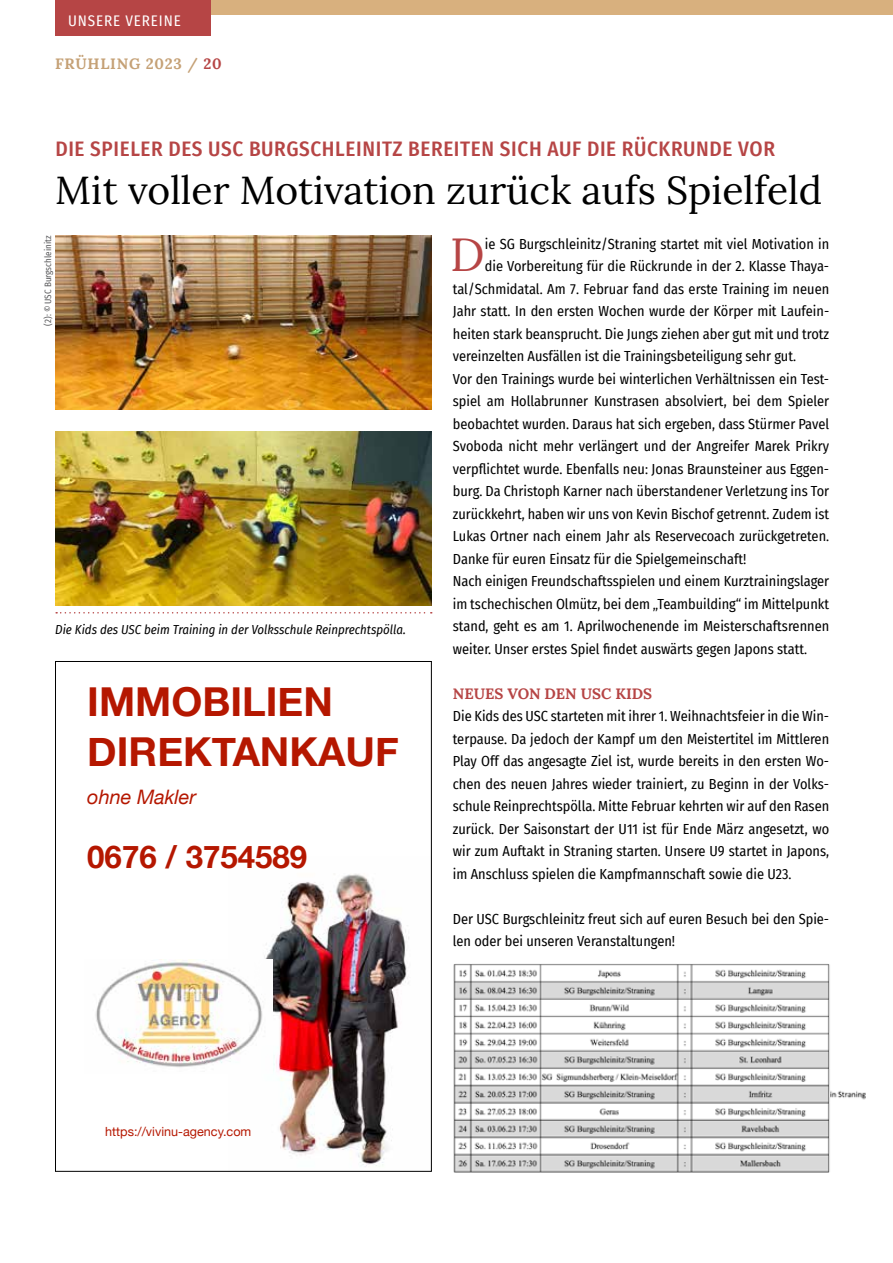
<style>
.page{position:relative;width:893px;height:1263px;background:#fff}
.page>*{position:absolute;margin:0;border:0;box-sizing:border-box;transform-origin:0 0}
.t1{font:46.35px "Lora";color:#b64545}
.t2{font:700 39.9px/49.2px "Helvetica Neue";color:#b51700}
.t3{font:39px "Lora";color:#000}
.t4{font:700 31.2px "Helvetica Neue";color:#b51700}
.t5{font:500 21px "Fira Sans Condensed";letter-spacing:.03em;color:#b64545}
.t6{font:italic 19.95px "Helvetica Neue";color:#b51700}
.t7{font:700 15px "Lora";color:#b64545}
.t8{font:700 15px "Lora";letter-spacing:.05em;color:#c5a176}
.t9{font:15px "Fira Sans Condensed";letter-spacing:.06em;color:#fff}
.t10{font:14.25px/22.5px "Fira Sans Condensed";color:#000;text-align:justify}
.t11{font:italic 12.75px "Fira Sans Condensed";color:#000}
.t12{font:12.6px "Helvetica Neue";color:#b51700}
.t13{font:9px "Fira Sans Condensed";color:#58585a}
.s1{color:#b64545}
</style>
<div class="page">
<hr style="left:892px;top:0;width:1px;height:1263px;background:#f3e7d8">
<img style="left:264px;top:873px;width:145px;height:294px">
<img style="left:95px;top:960px;width:178px;height:113px">
<svg style="left:56px;top:612px;width:376px;height:1px"></svg>
<img style="left:55px;top:236px;width:377px;height:174px">
<img style="left:55px;top:431px;width:377px;height:174px">
<img style="left:453px;top:964px;width:413px;height:209px">
<div style="left:55px;top:0;width:838px;height:15px;background:#d8b07e"></div>
<div style="left:55px;top:0;width:156px;height:35px;background:#b64545"></div>
<p class="t9" style="left:68px;top:9px;width:114px">UNSERE VEREINE</p>
<p class="t8" style="left:55px;top:52px;width:168px">FRÜHLING 2023 / <span class="s1">20</span></p>
<h3 class="t5" style="left:55px;top:132px;width:721px">DIE SPIELER DES USC BURGSCHLEINITZ BEREITEN SICH AUF DIE RÜCKRUNDE VOR</h3>
<h3 class="t3" style="left:55px;top:160px;width:768px">Mit voller Motivation zurück aufs Spielfeld</h3>
<h1 class="t1" style="left:450px;top:219px;width:36px">D</h1>
<p class="t10" style="left:485px;top:232px;width:346px">ie SG Burgschleinitz/Straning startet mit viel Motivation in</p>
<p class="t13" style="left:41px;top:326px;width:92px;rotate:-90deg">(2): © USC Burgschleinitz</p>
<p class="t10" style="left:485px;top:254px;width:346px">die Vorbereitung für die Rückrunde in der 2. Klasse Thaya-</p>
<p class="t10" style="left:453px;top:277px;width:378px">tal/Schmidatal. Am 7. Februar fand das erste Training im neuen</p>
<p class="t10" style="left:453px;top:299px;width:378px">Jahr statt. In den ersten Wochen wurde der Körper mit Laufein-</p>
<p class="t10" style="left:453px;top:322px;width:378px">heiten stark beansprucht. Die Jungs ziehen aber gut mit und trotz</p>
<p class="t10" style="left:453px;top:344px;width:345px">vereinzelten Ausfällen ist die Trainingsbeteiligung sehr gut.</p>
<p class="t10" style="left:453px;top:367px;width:378px">Vor den Trainings wurde bei winterlichen Verhältnissen ein Test-</p>
<p class="t10" style="left:453px;top:389px;width:378px">spiel am Hollabrunner Kunstrasen absolviert, bei dem Spieler</p>
<p class="t10" style="left:453px;top:412px;width:378px">beobachtet wurden. Daraus hat sich ergeben, dass Stürmer Pavel</p>
<p class="t10" style="left:453px;top:434px;width:378px">Svoboda nicht mehr verlängert und der Angreifer Marek Prikry</p>
<p class="t10" style="left:453px;top:457px;width:378px">verpflichtet wurde. Ebenfalls neu: Jonas Braunsteiner aus Eggen-</p>
<p class="t10" style="left:453px;top:479px;width:378px">burg. Da Christoph Karner nach überstandener Verletzung ins Tor</p>
<p class="t10" style="left:453px;top:502px;width:378px">zurückkehrt, haben wir uns von Kevin Bischof getrennt. Zudem ist</p>
<p class="t10" style="left:453px;top:524px;width:378px">Lukas Ortner nach einem Jahr als Reservecoach zurückgetreten.</p>
<p class="t10" style="left:453px;top:547px;width:295px">Danke für euren Einsatz für die Spielgemeinschaft!</p>
<p class="t10" style="left:453px;top:569px;width:378px">Nach einigen Freundschaftsspielen und einem Kurztrainingslager</p>
<p class="t10" style="left:453px;top:592px;width:378px">im tschechischen Olmütz, bei dem „Teambuilding“ im Mittelpunkt</p>
<p class="t10" style="left:453px;top:614px;width:378px">stand, geht es am 1. Aprilwochenende im Meisterschaftsrennen</p>
<p class="t10" style="left:453px;top:637px;width:356px">weiter. Unser erstes Spiel findet auswärts gegen Japons statt.</p>
<p class="t7" style="left:453px;top:682px;width:201px">NEUES VON DEN USC KIDS</p>
<p class="t10" style="left:453px;top:704px;width:378px">Die Kids des USC starteten mit ihrer 1. Weihnachtsfeier in die Win&shy;terpause. Da jedoch der Kampf um den Meistertitel im Mittleren Play Off das angesagte Ziel ist, wurde bereits in den ersten Wo&shy;chen des neuen Jahres wieder trainiert, zu Beginn in der Volks&shy;schule Reinprechtspölla. Mitte Februar kehrten wir auf den Rasen zurück. Der Saisonstart der U11 ist für Ende März angesetzt, wo wir zum Auftakt in Straning starten. Unsere U9 startet in Japons, im Anschluss spielen die Kampfmannschaft sowie die U23.</p>
<p class="t10" style="left:453px;top:907px;width:378px">Der USC Burgschleinitz freut sich auf euren Besuch bei den Spie&shy;len oder bei unseren Veranstaltungen!</p>
<p class="t11" style="left:55px;top:620px;width:352px">Die Kids des USC beim Training in der Volksschule Reinprechtspölla.</p>
<h2 class="t2" style="left:87px;top:679px;width:313px">IMMOBILIEN<br>DIREKTANKAUF</h2>
<h3 class="t6" style="left:87px;top:782px;width:110px">ohne Makler</h3>
<h3 class="t4" style="left:87px;top:832px;width:221px">0676 / 3754589</h3>
<p class="t12" style="left:105px;top:1122px;width:148px">https://vivinu-agency.com</p>
</div>
